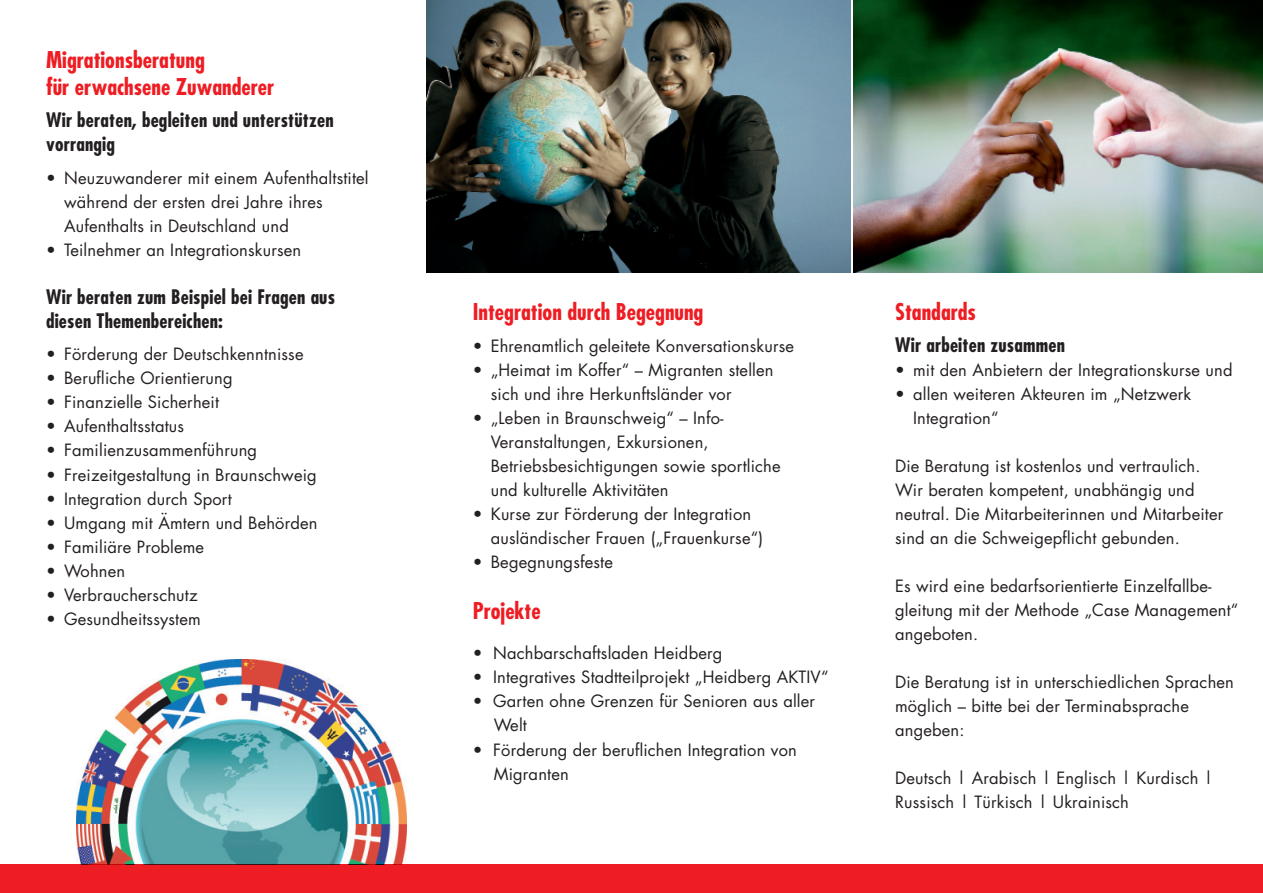
<style>
.page{position:relative;width:1263px;height:893px;background:#fff}
.page>*{position:absolute;margin:0;border:0;box-sizing:border-box;transform-origin:0 0}
.t1{font:700 condensed 22.5px/27px "Futura";color:#ee1d23}
.t2{font:700 condensed 19.5px/24px "Futura";letter-spacing:.01em;color:#231f20}
.t3{font:16.5px/24px "Futura";letter-spacing:.01em;color:#231f20}
</style>
<div class="page">
<div style="left:0;top:864px;width:1263px;height:29px;background:#ee1d23"></div>
<img style="left:427px;top:0;width:423px;height:272px">
<img style="left:853px;top:0;width:410px;height:272px">
<img style="left:77px;top:659px;width:329px;height:205px">
<h1 class="t1" style="left:46px;top:46px;width:230px">Migrationsberatung<br>für erwachsene Zuwanderer</h1>
<p class="t2" style="left:46px;top:108px;width:289px">Wir beraten, begleiten und unterstützen vorrangig</p>
<p class="t3" style="left:64px;top:166px;width:306px;text-indent:-18px">• Neuzuwanderer mit einem Aufenthaltstitel während der ersten drei Jahre ihres<br>Aufenthalts in Deutschland und</p>
<p class="t3" style="left:46px;top:238px;width:257px">• Teilnehmer an Integrationskursen</p>
<p class="t2" style="left:46px;top:285px;width:290px">Wir beraten zum Beispiel bei Fragen aus diesen Themenbereichen:</p>
<p class="t3" style="left:46px;top:342px;width:259px">• Förderung der Deutschkenntnisse</p>
<p class="t3" style="left:46px;top:366px;width:188px">• Berufliche Orientierung</p>
<p class="t3" style="left:46px;top:390px;width:174px">• Finanzielle Sicherheit</p>
<p class="t3" style="left:46px;top:414px;width:139px">• Aufenthaltsstatus</p>
<p class="t3" style="left:46px;top:438px;width:213px">• Familienzusammenführung</p>
<p class="t3" style="left:46px;top:462px;width:272px">• Freizeitgestaltung in Braunschweig</p>
<p class="t3" style="left:46px;top:486px;width:187px">• Integration durch Sport</p>
<p class="t3" style="left:46px;top:510px;width:273px">• Umgang mit Ämtern und Behörden</p>
<p class="t3" style="left:46px;top:534px;width:160px">• Familiäre Probleme</p>
<p class="t3" style="left:46px;top:558px;width:81px">• Wohnen</p>
<p class="t3" style="left:46px;top:582px;width:153px">• Verbraucherschutz</p>
<p class="t3" style="left:46px;top:606px;width:156px">• Gesundheitssystem</p>
<h1 class="t1" style="left:473px;top:298px;width:232px">Integration durch Begegnung</h1>
<p class="t3" style="left:473px;top:334px;width:323px">• Ehrenamtlich geleitete Konversationskurse</p>
<p class="t3" style="left:491px;top:358px;width:284px;text-indent:-18px">• „Heimat im Koffer“ – Migranten stellen sich und ihre Herkunftsländer vor</p>
<p class="t3" style="left:491px;top:406px;width:291px;text-indent:-18px">• „Leben in Braunschweig“ – Info-Veranstaltungen, Exkursionen, Betriebsbesichtigungen sowie sportliche und kulturelle Aktivitäten</p>
<p class="t3" style="left:491px;top:502px;width:274px;text-indent:-18px">• Kurse zur Förderung der Integration ausländischer Frauen („Frauenkurse“)</p>
<p class="t3" style="left:473px;top:550px;width:142px">• Begegnungsfeste</p>
<h1 class="t1" style="left:473px;top:597px;width:70px">Projekte</h1>
<p class="t3" style="left:473px;top:641px;width:251px">• Nachbarschaftsladen Heidberg</p>
<p class="t3" style="left:473px;top:665px;width:357px">• Integratives Stadtteilprojekt „Heidberg AKTIV“</p>
<p class="t3" style="left:494px;top:689px;width:323px;text-indent:-21px">• Garten ohne Grenzen für Senioren aus aller<br>Welt</p>
<p class="t3" style="left:494px;top:737px;width:305px;text-indent:-21px">• Förderung der beruflichen Integration von<br>Migranten</p>
<h1 class="t1" style="left:895px;top:298px;width:82px">Standards</h1>
<p class="t2" style="left:895px;top:333px;width:171px">Wir arbeiten zusammen</p>
<p class="t3" style="left:895px;top:358px;width:339px">• mit den Anbietern der Integrationskurse und</p>
<p class="t3" style="left:913px;top:382px;width:280px;text-indent:-18px">• allen weiteren Akteuren im „Netzwerk<br>Integration“</p>
<p class="t3" style="left:895px;top:454px;width:330px">Die Beratung ist kostenlos und vertraulich.<br>Wir beraten kompetent, unabhängig und neutral. Die Mitarbeiterinnen und Mitarbeiter sind an die Schweigepflicht gebunden.</p>
<p class="t3" style="left:895px;top:574px;width:345px">Es wird eine bedarfsorientierte Einzelfallbe&shy;gleitung mit der Methode „Case Management“ angeboten.</p>
<p class="t3" style="left:895px;top:670px;width:340px">Die Beratung ist in unterschiedlichen Sprachen möglich – bitte bei der Terminabsprache angeben:</p>
<p class="t3" style="left:895px;top:766px;width:320px">Deutsch | Arabisch | Englisch | Kurdisch |<br>Russisch | Türkisch | Ukrainisch</p>
</div>
